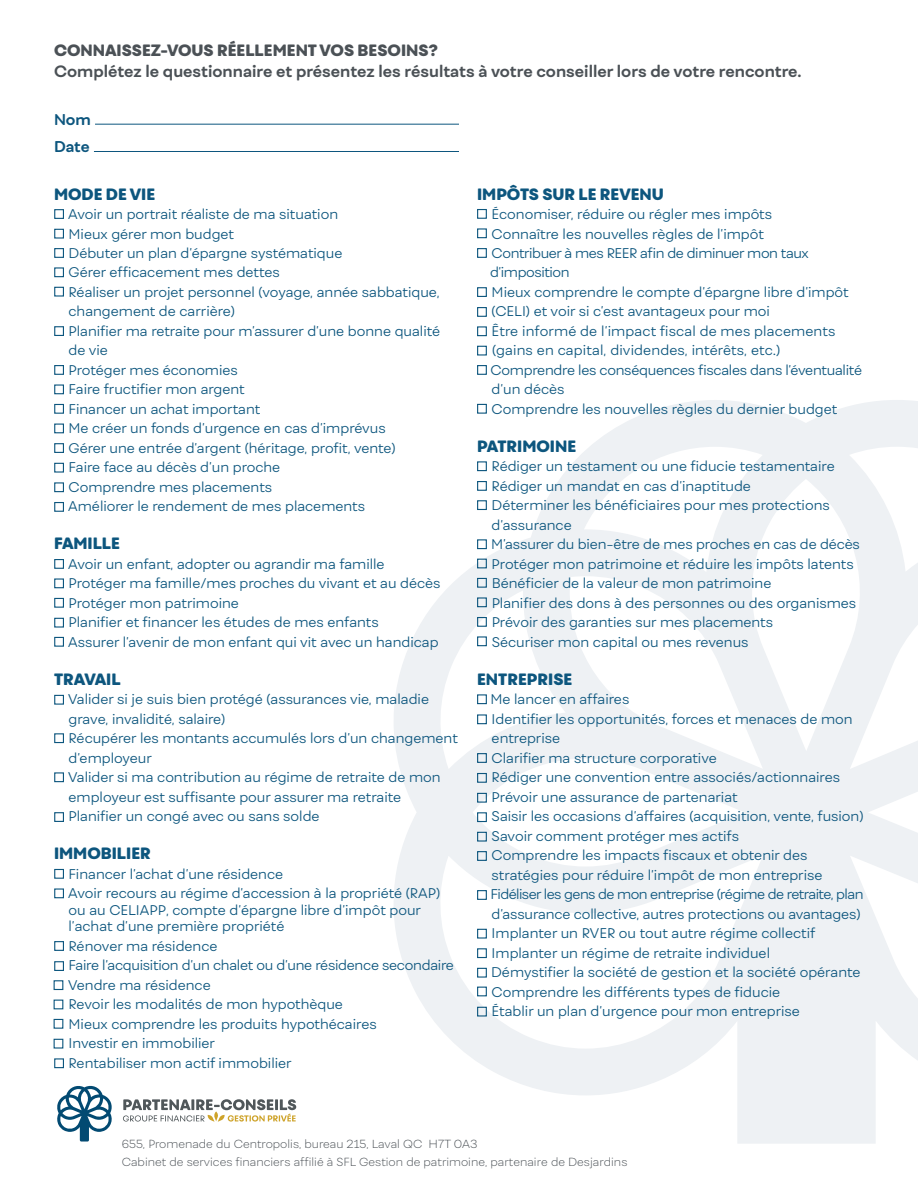
<style>
.page{position:relative;width:918px;height:1188px;background:#fff}
.page>*{position:absolute;margin:0;border:0;box-sizing:border-box;transform-origin:0 0}
.t1{font:700 15.75px "Fibra One";color:#4b5156}
.t2{font:800 15.75px "Fibra One";color:#0d567e}
.t3{font:800 15.75px "Fibra One";color:#4b5156}
.t4{font:700 15px/27px "Fibra One";letter-spacing:-.005em;color:#0d567e}
.t5{font:300 13.5px/19.5px "Fibra One";color:#0d567e}
.t6{font:200 11.25px/18.1px "Fibra One";color:#4b5156}
</style>
<div class="page">
<svg style="left:394px;top:400px;width:524px;height:744px"></svg>
<hr style="left:95px;top:124px;width:364px;height:1px;background:#0d567e">
<hr style="left:94px;top:151px;width:365px;height:1px;background:#0d567e">
<div style="left:54px;top:209px;width:10px;height:10px;border:1px solid #0d567e"></div>
<div style="left:54px;top:229px;width:10px;height:10px;border:1px solid #0d567e"></div>
<div style="left:54px;top:248px;width:10px;height:10px;border:1px solid #0d567e"></div>
<div style="left:54px;top:267px;width:10px;height:10px;border:1px solid #0d567e"></div>
<div style="left:54px;top:287px;width:10px;height:10px;border:1px solid #0d567e"></div>
<div style="left:54px;top:326px;width:10px;height:10px;border:1px solid #0d567e"></div>
<div style="left:54px;top:365px;width:10px;height:10px;border:1px solid #0d567e"></div>
<div style="left:54px;top:384px;width:10px;height:10px;border:1px solid #0d567e"></div>
<div style="left:54px;top:404px;width:10px;height:10px;border:1px solid #0d567e"></div>
<div style="left:54px;top:424px;width:10px;height:9px;border:1px solid #0d567e"></div>
<div style="left:54px;top:443px;width:10px;height:10px;border:1px solid #0d567e"></div>
<div style="left:54px;top:463px;width:10px;height:10px;border:1px solid #0d567e"></div>
<div style="left:54px;top:482px;width:10px;height:10px;border:1px solid #0d567e"></div>
<div style="left:54px;top:502px;width:10px;height:10px;border:1px solid #0d567e"></div>
<div style="left:54px;top:559px;width:10px;height:10px;border:1px solid #0d567e"></div>
<div style="left:54px;top:578px;width:10px;height:10px;border:1px solid #0d567e"></div>
<div style="left:54px;top:598px;width:10px;height:10px;border:1px solid #0d567e"></div>
<div style="left:54px;top:618px;width:10px;height:10px;border:1px solid #0d567e"></div>
<div style="left:54px;top:637px;width:10px;height:10px;border:1px solid #0d567e"></div>
<div style="left:54px;top:695px;width:10px;height:10px;border:1px solid #0d567e"></div>
<div style="left:54px;top:733px;width:10px;height:10px;border:1px solid #0d567e"></div>
<div style="left:54px;top:772px;width:10px;height:10px;border:1px solid #0d567e"></div>
<div style="left:54px;top:812px;width:10px;height:10px;border:1px solid #0d567e"></div>
<div style="left:54px;top:869px;width:10px;height:10px;border:1px solid #0d567e"></div>
<div style="left:54px;top:888px;width:10px;height:10px;border:1px solid #0d567e"></div>
<div style="left:54px;top:941px;width:10px;height:10px;border:1px solid #0d567e"></div>
<div style="left:54px;top:961px;width:10px;height:10px;border:1px solid #0d567e"></div>
<div style="left:54px;top:980px;width:9px;height:10px;border:1px solid #0d567e"></div>
<div style="left:54px;top:1019px;width:9px;height:10px;border:1px solid #0d567e"></div>
<div style="left:54px;top:1039px;width:9px;height:10px;border:1px solid #0d567e"></div>
<div style="left:54px;top:1058px;width:10px;height:10px;border:1px solid #0d567e"></div>
<div style="left:477px;top:481px;width:10px;height:10px;border:1px solid #0d567e"></div>
<div style="left:477px;top:461px;width:10px;height:10px;border:1px solid #0d567e"></div>
<div style="left:477px;top:209px;width:10px;height:10px;border:1px solid #0d567e"></div>
<div style="left:477px;top:228px;width:10px;height:10px;border:1px solid #0d567e"></div>
<div style="left:477px;top:248px;width:10px;height:10px;border:1px solid #0d567e"></div>
<div style="left:477px;top:287px;width:10px;height:10px;border:1px solid #0d567e"></div>
<div style="left:477px;top:307px;width:10px;height:10px;border:1px solid #0d567e"></div>
<div style="left:477px;top:404px;width:10px;height:10px;border:1px solid #0d567e"></div>
<div style="left:477px;top:346px;width:10px;height:10px;border:1px solid #0d567e"></div>
<div style="left:477px;top:365px;width:10px;height:10px;border:1px solid #0d567e"></div>
<div style="left:477px;top:326px;width:10px;height:10px;border:1px solid #0d567e"></div>
<div style="left:477px;top:500px;width:10px;height:10px;border:1px solid #0d567e"></div>
<div style="left:477px;top:539px;width:10px;height:10px;border:1px solid #0d567e"></div>
<div style="left:477px;top:559px;width:10px;height:9px;border:1px solid #0d567e"></div>
<div style="left:477px;top:578px;width:10px;height:10px;border:1px solid #0d567e"></div>
<div style="left:477px;top:597px;width:10px;height:10px;border:1px solid #0d567e"></div>
<div style="left:477px;top:617px;width:10px;height:10px;border:1px solid #0d567e"></div>
<div style="left:477px;top:636px;width:10px;height:10px;border:1px solid #0d567e"></div>
<div style="left:477px;top:694px;width:10px;height:10px;border:1px solid #0d567e"></div>
<div style="left:477px;top:714px;width:10px;height:10px;border:1px solid #0d567e"></div>
<div style="left:477px;top:753px;width:10px;height:10px;border:1px solid #0d567e"></div>
<div style="left:477px;top:773px;width:10px;height:10px;border:1px solid #0d567e"></div>
<div style="left:477px;top:793px;width:10px;height:10px;border:1px solid #0d567e"></div>
<div style="left:477px;top:812px;width:10px;height:10px;border:1px solid #0d567e"></div>
<div style="left:477px;top:832px;width:10px;height:10px;border:1px solid #0d567e"></div>
<div style="left:477px;top:851px;width:10px;height:10px;border:1px solid #0d567e"></div>
<div style="left:477px;top:890px;width:10px;height:10px;border:1px solid #0d567e"></div>
<div style="left:477px;top:929px;width:10px;height:10px;border:1px solid #0d567e"></div>
<div style="left:477px;top:948px;width:10px;height:10px;border:1px solid #0d567e"></div>
<div style="left:477px;top:968px;width:10px;height:10px;border:1px solid #0d567e"></div>
<div style="left:477px;top:987px;width:10px;height:9px;border:1px solid #0d567e"></div>
<div style="left:477px;top:1007px;width:10px;height:10px;border:1px solid #0d567e"></div>
<svg style="left:57px;top:1085px;width:55px;height:57px"></svg>
<svg style="left:123px;top:1099px;width:173px;height:23px"></svg>
<p class="t3" style="left:54px;top:40px;width:386px">CONNAISSEZ-VOUS RÉELLEMENT VOS BESOINS?</p>
<p class="t1" style="left:54px;top:61px;width:749px">Complétez le questionnaire et présentez les résultats à votre conseiller lors de votre rencontre.</p>
<p class="t4" style="left:54px;top:106px;width:38px">Nom<br>Date</p>
<p class="t2" style="left:54px;top:183px;width:103px">MODE DE VIE</p>
<p class="t5" style="left:68px;top:204px;width:374px">Avoir un portrait réaliste de ma situation<br>Mieux gérer mon budget<br>Débuter un plan d’épargne systématique<br>Gérer efficacement mes dettes<br>Réaliser un projet personnel (voyage, année sabbatique, changement de carrière)<br>Planifier ma retraite pour m’assurer d’une bonne qualité de vie<br>Protéger mes économies<br>Faire fructifier mon argent<br>Financer un achat important<br>Me créer un fonds d’urgence en cas d’imprévus<br>Gérer une entrée d’argent (héritage, profit, vente)<br>Faire face au décès d’un proche<br>Comprendre mes placements<br>Améliorer le rendement de mes placements</p>
<p class="t2" style="left:54px;top:533px;width:68px">FAMILLE</p>
<p class="t5" style="left:68px;top:554px;width:374px">Avoir un enfant, adopter ou agrandir ma famille Protéger ma famille/mes proches du vivant et au décès Protéger mon patrimoine<br>Planifier et financer les études de mes enfants<br>Assurer l’avenir de mon enfant qui vit avec un handicap</p>
<p class="t2" style="left:54px;top:669px;width:68px">TRAVAIL</p>
<p class="t5" style="left:68px;top:690px;width:391px">Valider si je suis bien protégé (assurances vie, maladie grave, invalidité, salaire)<br>Récupérer les montants accumulés lors d’un changement d’employeur<br>Valider si ma contribution au régime de retraite de mon employeur est suffisante pour assurer ma retraite Planifier un congé avec ou sans solde</p>
<p class="t2" style="left:54px;top:843px;width:98px">IMMOBILIER</p>
<p class="t5" style="left:68px;top:864px;width:373px">Financer l’achat d’une résidence<br>Avoir recours au régime d’accession à la propriété (RAP)</p>
<p class="t5" style="left:69px;top:901px;width:354px;line-height:16.2px">ou au CELIAPP, compte d’épargne libre d’impôt pour l’achat d’une première propriété</p>
<p class="t5" style="left:68px;top:936px;width:387px">Rénover ma résidence<br>Faire l’acquisition d’un chalet ou d’une résidence secondaire Vendre ma résidence<br>Revoir les modalités de mon hypothèque<br>Mieux comprendre les produits hypothécaires<br>Investir en immobilier<br>Rentabiliser mon actif immobilier</p>
<p class="t2" style="left:477px;top:183px;width:188px">IMPÔTS SUR LE REVENU</p>
<p class="t5" style="left:490px;top:204px;width:374px">Économiser, réduire ou régler mes impôts<br>Connaître les nouvelles règles de l’impôt<br>Contribuer à mes REER afin de diminuer mon taux d’imposition<br>Mieux comprendre le compte d’épargne libre d’impôt (CELI) et voir si c’est avantageux pour moi<br>Être informé de l’impact fiscal de mes placements (gains en capital, dividendes, intérêts, etc.)<br>Comprendre les conséquences fiscales dans l’éventualité d’un décès<br>Comprendre les nouvelles règles du dernier budget</p>
<p class="t2" style="left:477px;top:436px;width:101px">PATRIMOINE</p>
<p class="t5" style="left:491px;top:456px;width:370px">Rédiger un testament ou une fiducie testamentaire Rédiger un mandat en cas d’inaptitude<br>Déterminer les bénéficiaires pour mes protections d’assurance<br>M’assurer du bien-être de mes proches en cas de décès Protéger mon patrimoine et réduire les impôts latents Bénéficier de la valeur de mon patrimoine<br>Planifier des dons à des personnes ou des organismes Prévoir des garanties sur mes placements<br>Sécuriser mon capital ou mes revenus</p>
<p class="t2" style="left:477px;top:669px;width:97px">ENTREPRISE</p>
<p class="t5" style="left:491px;top:690px;width:375px">Me lancer en affaires<br>Identifier les opportunités, forces et menaces de mon entreprise<br>Clarifier ma structure corporative<br>Rédiger une convention entre associés/actionnaires Prévoir une assurance de partenariat<br>Saisir les occasions d’affaires (acquisition, vente, fusion)<br>Savoir comment protéger mes actifs<br>Comprendre les impacts fiscaux et obtenir des stratégies pour réduire l’impôt de mon entreprise Fidéliser les gens de mon entreprise (régime de retraite, plan d’assurance collective, autres protections ou avantages)<br>Implanter un RVER ou tout autre régime collectif Implanter un régime de retraite individuel<br>Démystifier la société de gestion et la société opérante Comprendre les différents types de fiducie<br>Établir un plan d’urgence pour mon entreprise</p>
<p class="t6" style="left:122px;top:1135px;width:507px">655, Promenade du Centropolis, bureau 215, Laval QC H7T 0A3<br>Cabinet de services financiers affilié à SFL Gestion de patrimoine, partenaire de Desjardins</p>
</div>
